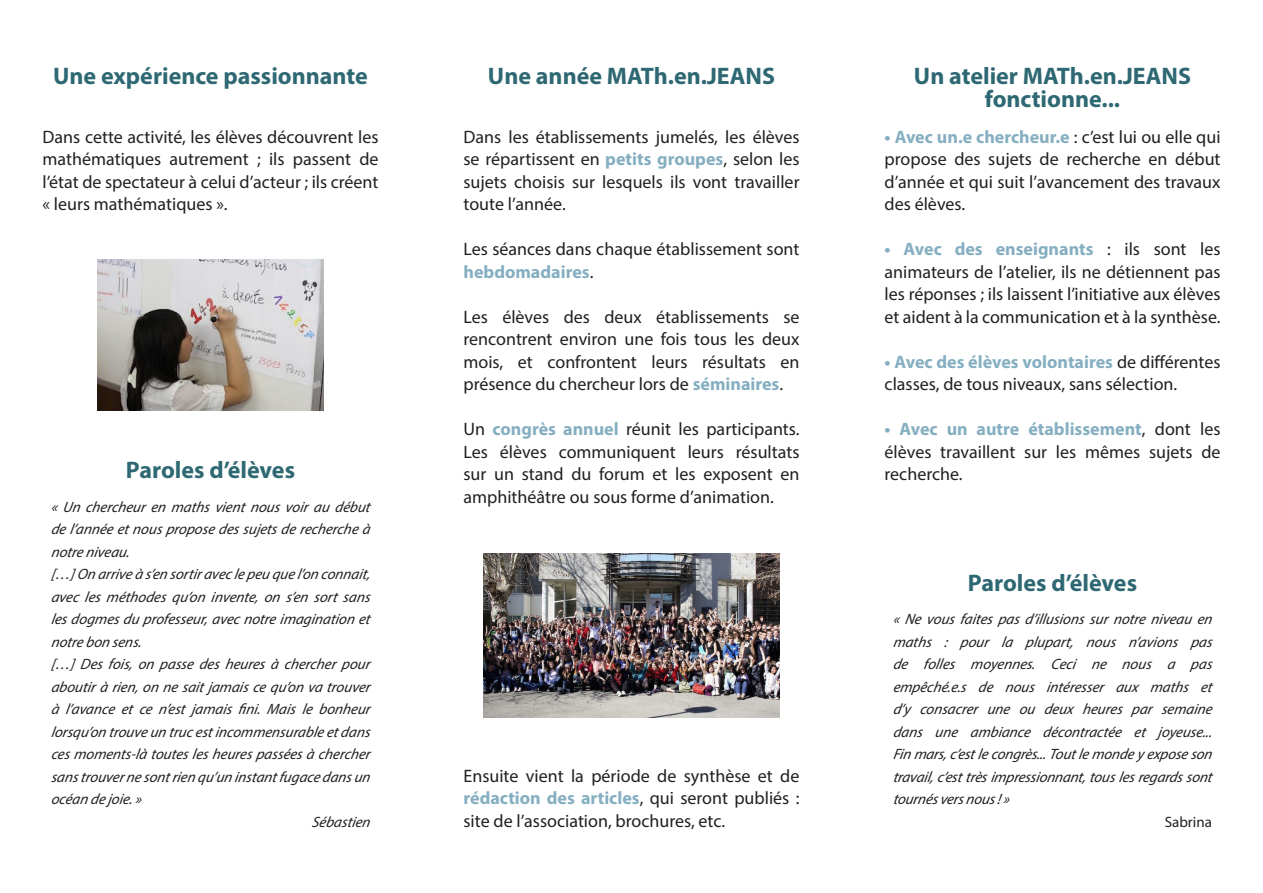
<style>
.page{position:relative;width:1263px;height:893px;background:#fff}
.page>*{position:absolute;margin:0;border:0;box-sizing:border-box;transform-origin:0 0}
.t1{font:700 24px "Myriad Pro";color:#2e6873}
.t2{font:18px/22.5px "Myriad Pro";color:#231f20;text-align:justify}
.t3{font:italic 15px/22.5px "Myriad Pro";color:#231f20;text-align:justify}
.t4{font:15px "Myriad Pro";color:#231f20}
.s1{font-weight:700;color:#85afc1}
</style>
<div class="page">
<img style="left:98px;top:260px;width:225px;height:150px">
<img style="left:484px;top:554px;width:295px;height:163px">
<p class="t1" style="left:53px;top:60px;width:316px">Une expérience passionnante</p>
<p class="t2" style="left:43px;top:125px;width:337px">Dans cette activité, les élèves découvrent les mathématiques autrement ; ils passent de l’état de spectateur à celui d’acteur ; ils créent « leurs mathématiques ».</p>
<p class="t1" style="left:126px;top:454px;width:171px">Paroles d’élèves</p>
<p class="t3" style="left:51px;top:495px;width:324px">« Un chercheur en maths vient nous voir au début de l’année etnouspropose dessujetsde recherche à notre niveau.</p>
<p class="t3" style="left:51px;top:563px;width:324px;text-align:left">[…] On arrive à s’en sortiravec le peu que l’on connait, avec les méthodes qu’on invente, on s’en sort sans les dogmes du p rofesseur, avec notre imagination et notre bon sens.</p>
<p class="t3" style="left:51px;top:653px;width:324px">[…] Des fois, on passe des heures à chercher pour aboutir à rien, on ne sait jamais ce qu’on va trouver à l’avance et ce n’est jamais fini. Mais le bonheur lorsqu’on trouve un truc estincommensurable etdans ces moments-là toutes les heures passées à chercher sanstrouverne sontrien qu’un instantfugace dansun océan de joie.»</p>
<p class="t3" style="left:312px;top:810px;width:63px">Sébastien</p>
<p class="t1" style="left:488px;top:60px;width:289px">Une année MATh.en.JEANS</p>
<p class="t2" style="left:463px;top:125px;width:338px">Dans les établissements jumelés, les élèves se répartissent en <span class="s1">petits groupes</span>, selon les sujets choisis sur lesquels ils vont travailler toute l’année.</p>
<p class="t2" style="left:463px;top:238px;width:337px">Les séances dans chaque établissement sont <span class="s1">hebdomadaires</span>.</p>
<p class="t2" style="left:463px;top:305px;width:338px">Les élèves des deux établissements se rencontrent environ une fois tous les deux mois, et confrontent leurs résultats en présence du chercheur lors de <span class="s1">séminaires</span>.</p>
<p class="t2" style="left:463px;top:418px;width:337px">Un <span class="s1">congrès annuel</span> réunit les participants.<br>Les élèves communiquent leurs résultats sur un stand du forum et les exposent en amphithéâtre ou sous forme d’animation.</p>
<p class="t2" style="left:463px;top:764px;width:337px">Ensuite vient la période de synthèse et de <span class="s1">rédaction des articles</span>, qui seront publiés : site de l’association, brochures, etc.</p>
<p class="t1" style="left:914px;top:60px;width:279px">Un atelier MATh.en.JEANS</p>
<p class="t1" style="left:985px;top:83px;width:137px">fonctionne...</p>
<p class="t2" style="left:884px;top:125px;width:337px"><span class="s1">• Avec un.e chercheur.e</span> : c’est lui ou elle qui propose des sujets de recherche en début d’année et qui suit l’avancement des travaux des élèves.</p>
<p class="t2" style="left:884px;top:238px;width:337px"><span class="s1">• Avec des enseignants</span> : ils sont les animateurs de l’atelier, ils ne détiennent pas les réponses ; ils laissent l’initiative aux élèves et aident à la communication et à la synthèse.</p>
<p class="t2" style="left:884px;top:350px;width:337px"><span class="s1">• Avec des élèves volontaires</span> de différentes classes, de tous niveaux, sans sélection.</p>
<p class="t2" style="left:884px;top:418px;width:337px"><span class="s1">• Avec un autre établissement</span>, dont les élèves travaillent sur les mêmes sujets de recherche.</p>
<p class="t1" style="left:968px;top:567px;width:171px">Paroles d’élèves</p>
<p class="t3" style="left:893px;top:608px;width:324px">« Ne vous faites pas d’illusions sur notre niveau en maths : pour la plupart, nous n’avions pas de folles moyennes. Ceci ne nous a pas emp êché.e.s de nous intéresser aux maths et d’y consacrer une ou deux heures par semaine dans une ambiance décontractée et joyeuse...<br>Fin mars, c’estle congrès...Toutle monde y expose son travail, c’esttrèsimp ressionnant, touslesregardssont tournésversnous!»</p>
<p class="t4" style="left:1165px;top:813px;width:49px">Sabrina</p>
</div>
